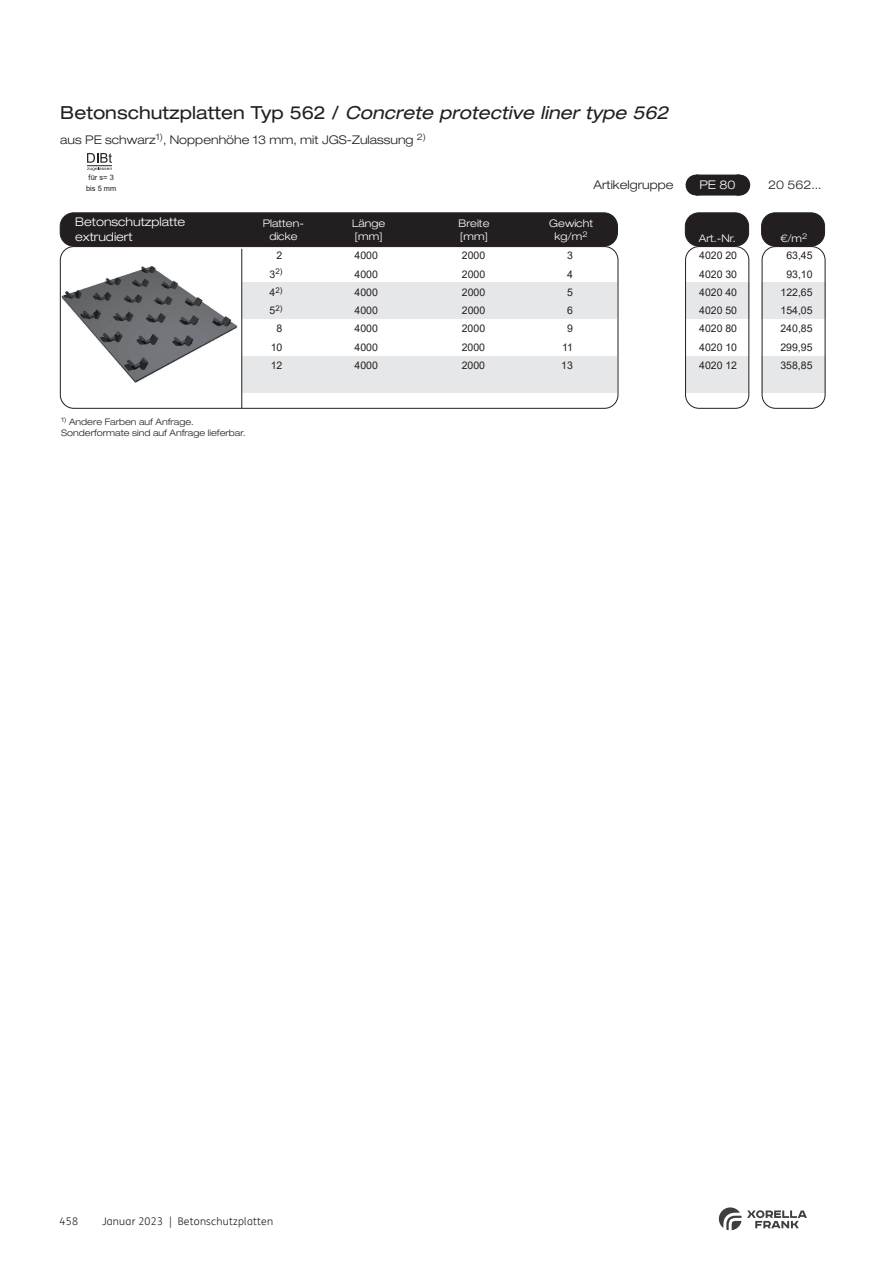
<style>
.page{position:relative;width:893px;height:1263px;background:#fff}
.page>*{position:absolute;margin:0;border:0;box-sizing:border-box;transform-origin:0 0}
.t1{font:italic expanded 18px "Helvetica Neue LT Pro";color:#231f20}
.t2{font:300 expanded 12px "Helvetica Neue LT Pro";color:#231f20}
.t3{font:300 expanded 12px/15px "Helvetica Neue LT Pro";color:#fff}
.t4{font:10.5px "Arial";color:#231f20}
.t5{font:300 expanded 10.5px/13.6px "Helvetica Neue LT Pro";color:#fff}
.t6{font:300 10.5px "FS Me Pro";letter-spacing:.02em;color:#231f20}
.t7{font:300 expanded 9px/10.8px "Helvetica Neue LT Pro";color:#231f20}
.t8{font:7.8px "Arial";color:#231f20}
.t9{font:7.5px/10.5px "Arial";color:#231f20;text-align:center}
.s1{font-style:normal}
.s2{font-size:10.5px}
</style>
<div class="page">
<svg style="left:719px;top:1207px;width:88px;height:23px"></svg>
<div style="left:696px;top:175px;width:43px;height:21px;background:#231f20"></div>
<svg style="left:717px;top:175px;width:23px;height:21px"></svg>
<svg style="left:87px;top:153px;width:25px;height:18px"></svg>
<div style="left:685px;top:356px;width:64px;height:37px;background:#e6e7e9"></div>
<div style="left:761px;top:356px;width:64px;height:37px;background:#e6e7e9"></div>
<div style="left:242px;top:356px;width:375px;height:37px;background:#e6e7e9"></div>
<div style="left:685px;top:282px;width:64px;height:37px;background:#e6e7e9"></div>
<div style="left:762px;top:282px;width:64px;height:37px;background:#e6e7e9"></div>
<div style="left:242px;top:282px;width:375px;height:37px;background:#e6e7e9"></div>
<img style="left:59px;top:259px;width:179px;height:138px">
<div style="left:685px;top:246px;width:64px;height:163px;border:1px solid #231f20;border-radius:14px"></div>
<div style="left:60px;top:246px;width:558px;height:163px;border:1px solid #231f20;border-radius:14px"></div>
<hr style="left:241px;top:249px;width:1px;height:159px;background:#231f20">
<div style="left:762px;top:246px;width:63px;height:163px;border:1px solid #231f20;border-radius:14px"></div>
<div style="left:685px;top:213px;width:64px;height:33px;background:#231f20;border-radius:14px"></div>
<div style="left:685px;top:212px;width:64px;height:34px;border:1px solid #231f20;border-radius:14px"></div>
<div style="left:60px;top:213px;width:557px;height:33px;background:#231f20;border-radius:14px"></div>
<div style="left:60px;top:212px;width:558px;height:34px;border:1px solid #231f20;border-radius:14px"></div>
<div style="left:762px;top:213px;width:63px;height:33px;background:#231f20;border-radius:14px"></div>
<div style="left:761px;top:212px;width:64px;height:34px;border:1px solid #231f20;border-radius:14px"></div>
<h1 class="t1" style="left:60px;top:101px;width:610px"><span class="s1">Betonschutzplatten Typ 562 /</span> Concrete protective liner type 562</h1>
<p class="t2" style="left:60px;top:132px;width:367px">aus PE schwarz<sup>1)</sup>, Noppenhöhe 13 mm, mit JGS-Zulassung <sup>2)</sup></p>
<p class="t9" style="left:86px;top:172px;width:32px">für s= 3 bis 5 mm</p>
<p class="t2" style="left:593px;top:177px;width:82px">Artikelgruppe</p>
<p class="t3" style="left:699px;top:177px;width:38px">PE 80</p>
<p class="t2" style="left:768px;top:177px;width:55px">20 562...</p>
<p class="t3" style="left:75px;top:214px;width:112px">Betonschutzplatte extrudiert</p>
<p class="t5" style="left:459px;top:216px;width:32px">Breite [mm]</p>
<p class="t5" style="left:549px;top:216px;width:45px;text-align:center">Gewicht kg/m<sup>2</sup></p>
<p class="t5" style="left:352px;top:216px;width:35px">Länge [mm]</p>
<p class="t5" style="left:263px;top:216px;width:43px;text-align:center">Platten&shy;dicke</p>
<p class="t5" style="left:699px;top:232px;width:39px">Art.-Nr.</p>
<p class="t5" style="left:780px;top:232px;width:29px">€/m<sup>2</sup></p>
<p class="t7" style="left:61px;top:416px;width:186px"><sup>1)</sup> Andere Farben auf Anfrage.<br>Sonderformate sind auf Anfrage lieferbar.</p>
<p class="t4" style="left:277px;top:248px;width:7px">2</p>
<p class="t4" style="left:355px;top:248px;width:25px">4000</p>
<p class="t4" style="left:462px;top:248px;width:25px">2000</p>
<p class="t4" style="left:567px;top:248px;width:7px">3</p>
<p class="t4" style="left:699px;top:248px;width:39px">4020 20</p>
<p class="t4" style="left:786px;top:248px;width:28px">63,45</p>
<p class="t8" style="left:270px;top:266px;width:14px"><span class="s2">3</span>2)</p>
<p class="t4" style="left:355px;top:267px;width:25px">4000</p>
<p class="t4" style="left:462px;top:267px;width:25px">2000</p>
<p class="t4" style="left:567px;top:267px;width:7px">4</p>
<p class="t4" style="left:699px;top:267px;width:39px">4020 30</p>
<p class="t4" style="left:786px;top:267px;width:28px">93,10</p>
<p class="t8" style="left:270px;top:285px;width:14px"><span class="s2">4</span>2)</p>
<p class="t4" style="left:355px;top:285px;width:25px">4000</p>
<p class="t4" style="left:462px;top:285px;width:25px">2000</p>
<p class="t4" style="left:567px;top:285px;width:7px">5</p>
<p class="t4" style="left:699px;top:285px;width:39px">4020 40</p>
<p class="t4" style="left:780px;top:285px;width:34px">122,65</p>
<p class="t8" style="left:270px;top:303px;width:14px"><span class="s2">5</span>2)</p>
<p class="t4" style="left:355px;top:303px;width:25px">4000</p>
<p class="t4" style="left:462px;top:303px;width:25px">2000</p>
<p class="t4" style="left:567px;top:303px;width:7px">6</p>
<p class="t4" style="left:699px;top:303px;width:39px">4020 50</p>
<p class="t4" style="left:780px;top:303px;width:34px">154,05</p>
<p class="t4" style="left:277px;top:322px;width:7px">8</p>
<p class="t4" style="left:355px;top:322px;width:25px">4000</p>
<p class="t4" style="left:462px;top:322px;width:25px">2000</p>
<p class="t4" style="left:567px;top:322px;width:7px">9</p>
<p class="t4" style="left:699px;top:322px;width:39px">4020 80</p>
<p class="t4" style="left:780px;top:322px;width:34px">240,85</p>
<p class="t4" style="left:271px;top:340px;width:13px">10</p>
<p class="t4" style="left:355px;top:340px;width:25px">4000</p>
<p class="t4" style="left:462px;top:340px;width:25px">2000</p>
<p class="t4" style="left:562px;top:340px;width:12px">11</p>
<p class="t4" style="left:699px;top:340px;width:39px">4020 10</p>
<p class="t4" style="left:780px;top:340px;width:34px">299,95</p>
<p class="t4" style="left:271px;top:358px;width:13px">12</p>
<p class="t4" style="left:355px;top:358px;width:25px">4000</p>
<p class="t4" style="left:462px;top:358px;width:25px">2000</p>
<p class="t4" style="left:561px;top:358px;width:13px">13</p>
<p class="t4" style="left:699px;top:358px;width:39px">4020 12</p>
<p class="t4" style="left:780px;top:358px;width:34px">358,85</p>
<p class="t6" style="left:60px;top:1214px;width:20px">458</p>
<p class="t6" style="left:102px;top:1214px;width:173px">Januar 2023 | Betonschutzplatten</p>
</div>
